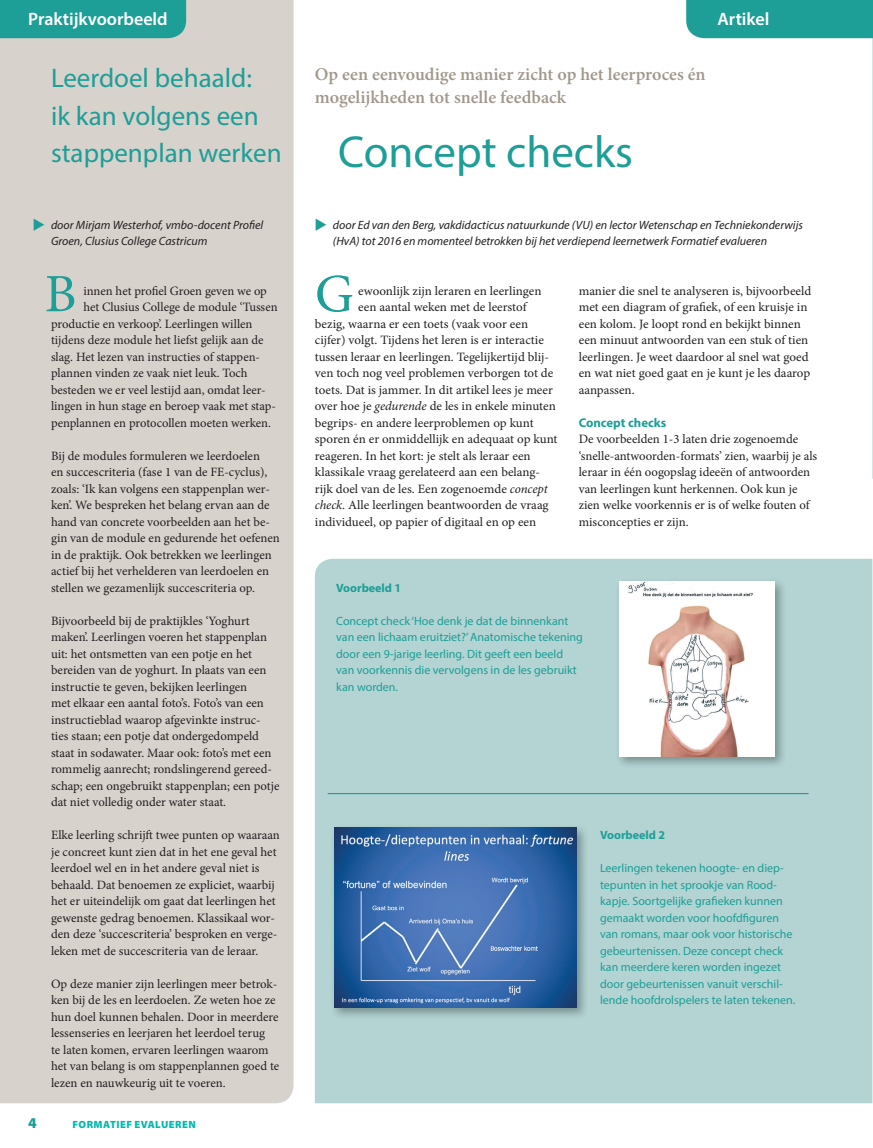
<style>
.page{position:relative;width:873px;height:1148px;background:#fff}
.page>*{position:absolute;margin:0;border:0;box-sizing:border-box;transform-origin:0 0}
.t1{font:54px "Minion Pro";color:#1d9e97}
.t2{font:45px "Myriad Pro";color:#1d9e97}
.t3{font:27px/37.5px "Myriad Pro";color:#1d9e97}
.t4{font:600 18px/22.5px "Minion Pro";color:#a1988a}
.t5{font:600 18px "Myriad Pro";color:#fff}
.t6{font:900 15px "Myriad Pro";color:#1d9e97}
.t7{font:12.75px/16.5px "Minion Pro";color:#231f20}
.t8{font:700 12.75px "Myriad Pro";color:#1d9e97}
.t9{font:12px/16.5px "Myriad Pro";color:#1d9e97}
.t10{font:italic 12px/16.5px "Myriad Pro";color:#231f20}
.t11{font:700 12px "Myriad Pro";color:#1d9e97}
.t12{font:900 10.5px "Myriad Pro";letter-spacing:.045em;color:#03b9af}
.s1{font-style:italic}
</style>
<div class="page">
<div style="left:0;top:0;width:293px;height:1103px;background:#d7d2cc"></div>
<div style="left:315px;top:559px;width:557px;height:544px;background:#b3d4d3"></div>
<img style="left:615px;top:578px;width:171px;height:191px">
<img style="left:619px;top:582px;width:155px;height:175px">
<img style="left:330px;top:823px;width:258px;height:197px">
<img style="left:334px;top:827px;width:242px;height:181px">
<hr style="left:327px;top:793px;width:481px;height:1px;background:#1d9e97">
<div style="left:0;top:0;width:186px;height:38px;background:#1d9e97"></div>
<svg style="left:686px;top:0;width:187px;height:479px"></svg>
<svg style="left:34px;top:218px;width:11px;height:12px"></svg>
<h3 class="t5" style="left:28px;top:8px;width:141px">Praktijkvoorbeeld</h3>
<h3 class="t3" style="left:51px;top:59px;width:232px">Leerdoel behaald:<br>ik kan volgens een stappenplan werken</h3>
<h3 class="t5" style="left:717px;top:8px;width:54px">Artikel</h3>
<h3 class="t4" style="left:315px;top:63px;width:392px">Op een eenvoudige manier zicht op het leerproces én mogelijkheden tot snelle feedback</h3>
<h2 class="t2" style="left:338px;top:124px;width:296px">Concept checks</h2>
<p class="t10" style="left:51px;top:216px;width:214px">door Mirjam Westerhof, vmbo-docent Profiel<br>Groen, Clusius College Castricum</p>
<p class="t10" style="left:333px;top:216px;width:471px">door Ed van den Berg, vakdidacticus natuurkunde (VU) en lector Wetenschap en Techniekonderwijs (HvA) tot 2016 en momenteel betrokken bij het verdiepend leernetwerk Formatief evalueren</p>
<h1 class="t1" style="left:45px;top:258px;width:33px">B</h1>
<h1 class="t1" style="left:315px;top:258px;width:40px">G</h1>
<p class="t7" style="left:578px;top:282px;width:234px">manier die snel te analyseren is, bijvoorbeeld met een diagram of grafiek, of een kruisje in een kolom. Je loopt rond en bekijkt binnen een minuut antwoorden van een stuk of tien leerlingen. Je weet daardoor al snel wat goed en wat niet goed gaat en je kunt je les daarop aanpassen.</p>
<p class="t8" style="left:578px;top:414px;width:89px">Concept checks</p>
<p class="t7" style="left:578px;top:431px;width:240px">De voorbeelden 1-3 laten drie zogenoemde ‘snelle-antwoorden-formats’ zien, waarbij je als leraar in één oogopslag ideeën of antwoorden van leerlingen kunt herkennen. Ook kun je zien welke voorkennis er is of welke fouten of misconcepties er zijn.</p>
<p class="t7" style="left:83px;top:282px;width:185px">innen het profiel Groen geven we op</p>
<p class="t7" style="left:83px;top:299px;width:196px">het Clusius College de module ‘Tussen</p>
<p class="t7" style="left:51px;top:315px;width:203px">productie en verkoop’. Leerlingen willen</p>
<p class="t7" style="left:51px;top:332px;width:214px">tijdens deze module het liefst gelijk aan de</p>
<p class="t7" style="left:51px;top:348px;width:210px">slag. Het lezen van instructies of stappen-</p>
<p class="t7" style="left:51px;top:365px;width:198px">plannen vinden ze vaak niet leuk. Toch</p>
<p class="t7" style="left:51px;top:381px;width:216px">besteden we er veel lestijd aan, omdat leer-</p>
<p class="t7" style="left:51px;top:398px;width:226px">lingen in hun stage en beroep vaak met stap-</p>
<p class="t7" style="left:51px;top:414px;width:221px">penplannen en protocollen moeten werken.</p>
<p class="t7" style="left:51px;top:447px;width:230px">Bij de modules formuleren we leerdoelen<br>en succescriteria (fase 1 van de FE-cyclus), zoals: ‘Ik kan volgens een stappenplan wer&shy;ken’. We bespreken het belang ervan aan de hand van concrete voorbeelden aan het be&shy;gin van de module en gedurende het oefenen in de praktijk. Ook betrekken we leerlingen actief bij het verhelderen van leerdoelen en stellen we gezamenlijk succescriteria op.</p>
<p class="t7" style="left:51px;top:612px;width:230px">Bijvoorbeeld bij de praktijkles ‘Yoghurt maken’. Leerlingen voeren het stappenplan uit: het ontsmetten van een potje en het bereiden van de yoghurt. In plaats van een instructie te geven, bekijken leerlingen<br>met elkaar een aantal foto’s. Foto’s van een instructieblad waarop afgevinkte instruc&shy;ties staan; een potje dat ondergedompeld staat in sodawater. Maar ook: foto’s met een rommelig aanrecht; rondslingerend gereed&shy;schap; een ongebruikt stappenplan; een potje dat niet volledig onder water staat.</p>
<p class="t7" style="left:51px;top:827px;width:230px">Elke leerling schrijft twee punten op waaraan je concreet kunt zien dat in het ene geval het leerdoel wel en in het andere geval niet is behaald. Dat benoemen ze expliciet, waarbij het er uiteindelijk om gaat dat leerlingen het gewenste gedrag benoemen. Klassikaal wor&shy;den deze ‘succescriteria’ besproken en verge&shy;leken met de succescriteria van de leraar.</p>
<p class="t7" style="left:51px;top:975px;width:230px">Op deze manier zijn leerlingen meer betrok&shy;ken bij de les en leerdoelen. Ze weten hoe ze hun doel kunnen behalen. Door in meerdere lessenseries en leerjaren het leerdoel terug<br>te laten komen, ervaren leerlingen waarom het van belang is om stappenplannen goed te lezen en nauwkeurig uit te voeren.</p>
<p class="t7" style="left:358px;top:282px;width:185px">ewoonlijk zijn leraren en leerlingen</p>
<p class="t7" style="left:358px;top:299px;width:170px">een aantal weken met de leerstof</p>
<p class="t7" style="left:315px;top:315px;width:215px">bezig, waarna er een toets (vaak voor een</p>
<p class="t7" style="left:315px;top:332px;width:230px">cijfer) volgt. Tijdens het leren is er interactie</p>
<p class="t7" style="left:315px;top:348px;width:235px">tussen leraar en leerlingen. Tegelijkertijd blij-</p>
<p class="t7" style="left:315px;top:365px;width:240px">ven toch nog veel problemen verborgen tot de</p>
<p class="t7" style="left:315px;top:381px;width:239px">toets. Dat is jammer. In dit artikel lees je meer</p>
<p class="t7" style="left:315px;top:398px;width:242px">over hoe je <span class="s1">gedurende</span> de les in enkele minuten</p>
<p class="t7" style="left:315px;top:414px;width:220px">begrips- en andere leerproblemen op kunt</p>
<p class="t7" style="left:315px;top:431px;width:244px">sporen én er onmiddellijk en adequaat op kunt</p>
<p class="t7" style="left:315px;top:447px;width:217px">reageren. In het kort: je stelt als leraar een</p>
<p class="t7" style="left:315px;top:464px;width:227px">klassikale vraag gerelateerd aan een belang-</p>
<p class="t7" style="left:315px;top:480px;width:234px">rijk doel van de les. Een zogenoemde <span class="s1">concept</span></p>
<p class="t7" style="left:315px;top:497px;width:235px"><span class="s1">check</span>. Alle leerlingen beantwoorden de vraag</p>
<p class="t7" style="left:315px;top:513px;width:223px">individueel, op papier of digitaal en op een</p>
<p class="t11" style="left:336px;top:580px;width:66px">Voorbeeld 1</p>
<p class="t9" style="left:336px;top:612px;width:248px">Concept check ‘Hoe denk je dat de binnenkant van een lichaam eruitziet?’ Anatomische tekening door een 9-jarige leerling. Dit geeft een beeld van voorkennis die vervolgens in de les gebruikt kan worden.</p>
<p class="t11" style="left:599px;top:827px;width:66px">Voorbeeld 2</p>
<p class="t9" style="left:599px;top:860px;width:197px">Leerlingen tekenen hoogte- en diep&shy;tepunten in het sprookje van Rood&shy;kapje. Soortgelijke grafieken kunnen gemaakt worden voor hoofdfiguren van romans, maar ook voor historische gebeurtenissen. Deze concept check kan meerdere keren worden ingezet door gebeurtenissen vanuit verschil&shy;lende hoofdrolspelers te laten tekenen.</p>
<p class="t6" style="left:28px;top:1113px;width:10px">4</p>
<p class="t12" style="left:73px;top:1118px;width:125px">FORMATIEF EVALUEREN</p>
</div>
